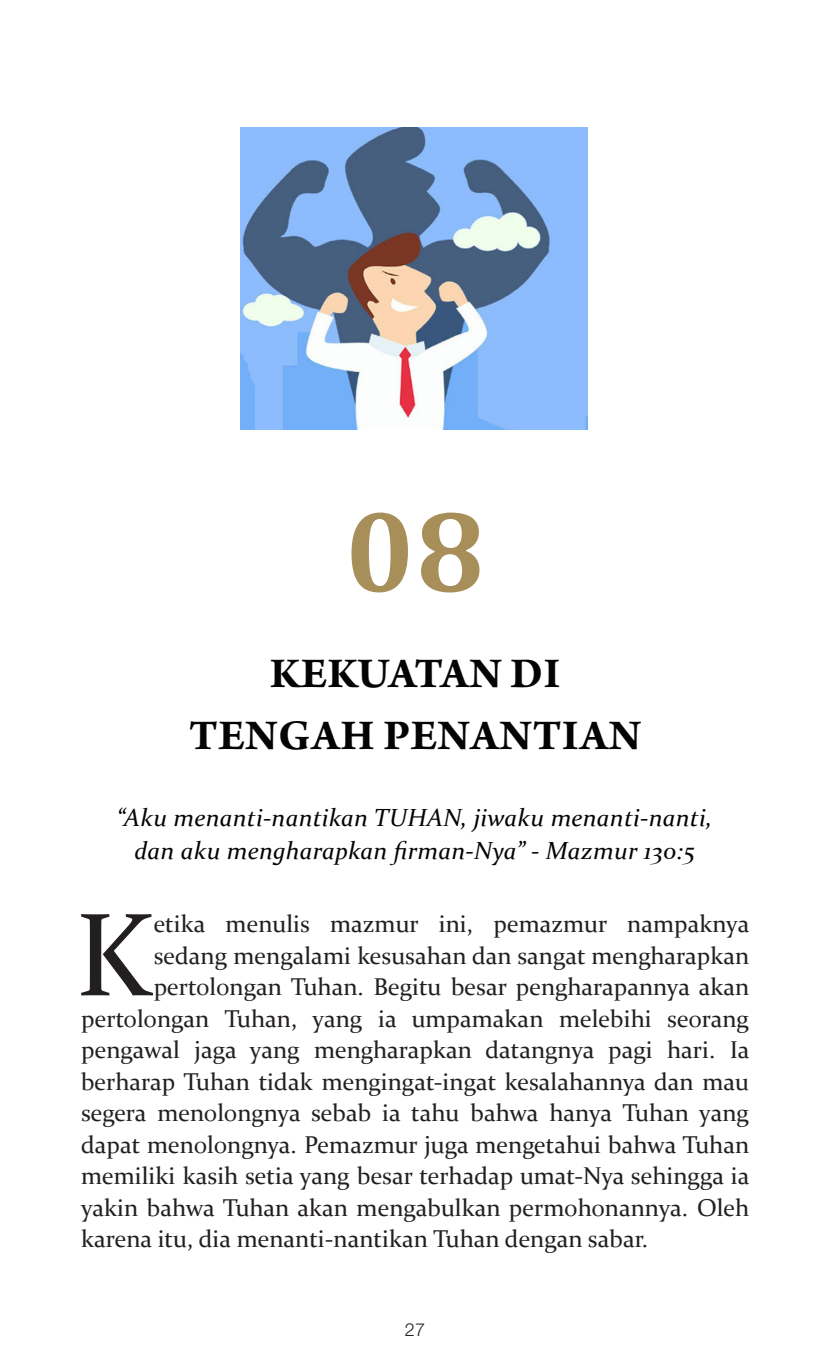
<style>
.page{position:relative;width:830px;height:1372px;background:#fff}
.page>*{position:absolute;margin:0;border:0;box-sizing:border-box;transform-origin:0 0}
.isi{font:118.58px "Constantia";color:#231f20}
.t1{font:700 117px "Cambria";color:#a88f59}
.t2{font:700 45px "Arno Pro";letter-spacing:.01em;color:#040503}
.sub_judul{font:italic 24.75px "Constantia";letter-spacing:.01em;color:#040503}
.isi-2{font:24.3px "Constantia";color:#231f20}
.t3{font:300 18px "Helvetica Neue LT Std";color:#231f20}
</style>
<div class="page">
<img style="left:240px;top:128px;width:346px;height:301px">
<p class="t1" style="left:345px;top:469px;width:141px">08</p>
<p class="t2" style="left:270px;top:647px;width:291px">KEKUATAN DI</p>
<p class="t2" style="left:189px;top:709px;width:453px">TENGAH PENANTIAN</p>
<p class="sub_judul" style="left:117px;top:800px;width:596px">“Aku menanti-nantikan TUHAN, jiwaku menanti-nanti,</p>
<p class="sub_judul" style="left:134px;top:834px;width:561px">dan aku mengharapkan firman-Nya” - Mazmur 130:5</p>
<p class="isi" style="left:75px;top:874px;width:80px">K</p>
<p class="isi-2" style="left:154px;top:907px;width:597px">etika menulis mazmur ini, pemazmur nampaknya</p>
<p class="isi-2" style="left:154px;top:938px;width:597px">sedang mengalami kesusahan dan sangat mengharapkan</p>
<p class="isi-2" style="left:154px;top:970px;width:597px">pertolongan Tuhan. Begitu besar pengharapannya akan</p>
<p class="isi-2" style="left:81px;top:1001px;width:669px">pertolongan Tuhan, yang ia umpamakan melebihi seorang</p>
<p class="isi-2" style="left:81px;top:1033px;width:669px">pengawal jaga yang mengharapkan datangnya pagi hari. Ia</p>
<p class="isi-2" style="left:81px;top:1064px;width:669px">berharap Tuhan tidak mengingat-ingat kesalahannya dan mau</p>
<p class="isi-2" style="left:81px;top:1096px;width:669px">segera menolongnya sebab ia tahu bahwa hanya Tuhan yang</p>
<p class="isi-2" style="left:81px;top:1127px;width:669px">dapat menolongnya. Pemazmur juga mengetahui bahwa Tuhan</p>
<p class="isi-2" style="left:81px;top:1159px;width:669px">memiliki kasih setia yang besar terhadap umat-Nya sehingga ia</p>
<p class="isi-2" style="left:81px;top:1190px;width:669px">yakin bahwa Tuhan akan mengabulkan permohonannya. Oleh</p>
<p class="isi-2" style="left:81px;top:1222px;width:568px">karena itu, dia menanti-nantikan Tuhan dengan sabar.</p>
<p class="t3" style="left:405px;top:1318px;width:22px">27</p>
</div>
